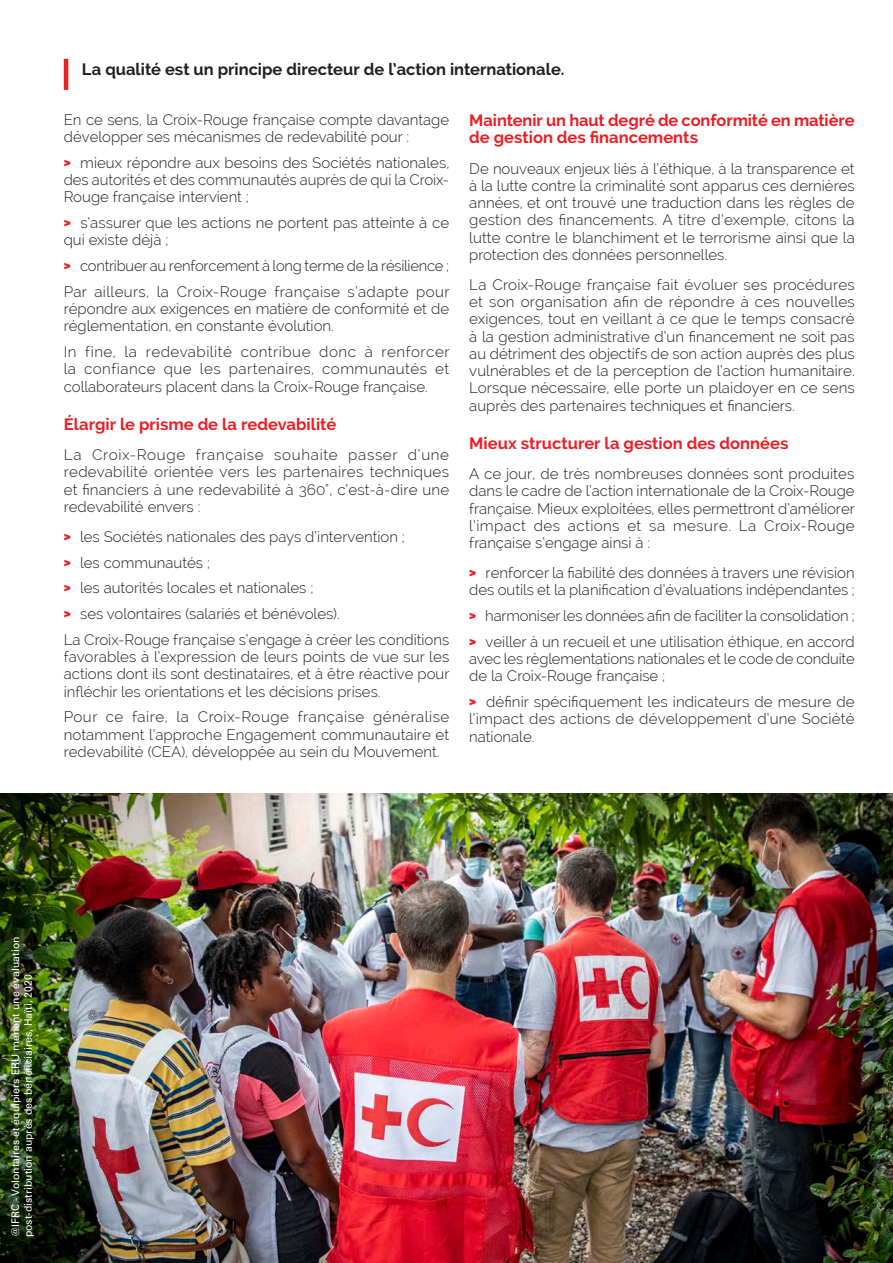
<style>
.page{position:relative;width:893px;height:1263px;background:#fff}
.page>*{position:absolute;margin:0;border:0;box-sizing:border-box;transform-origin:0 0}
.t1{font:700 16.5px/17.2px "Raleway";color:#ee1d23}
.titres_niveau_3{font:700 16.5px "Raleway";color:#231f20}
.t2{font:300 15px/17.2px "Raleway";color:#231f20;text-align:justify}
.t3{font:10.5px/12.6px "Univers LT Std";color:#fff}
.s1{font-family:"Galano Grotesque";font-weight:700;color:#ee1d23}
</style>
<div class="page">
<hr style="left:64px;top:59px;width:4px;height:31px;background:#ee1d23">
<img style="left:0;top:793px;width:893px;height:470px">
<p class="titres_niveau_3" style="left:82px;top:60px;width:484px">La qualité est un principe directeur de l’action internationale.</p>
<p class="t2" style="left:64px;top:111px;width:387px">En ce sens, la Croix-Rouge française compte davantage développer ses mécanismes de redevabilité pour :</p>
<p class="t2" style="left:64px;top:154px;width:387px"><span class="s1">&gt;</span> mieux répondre aux besoins des Sociétés nationales, des autorités et des communautés auprès de qui la Croix-Rouge française intervient ;</p>
<p class="t2" style="left:64px;top:214px;width:387px"><span class="s1">&gt;</span> s’assurer que les actions ne portent pas atteinte à ce qui existe déjà ;</p>
<p class="t2" style="left:64px;top:257px;width:387px"><span class="s1">&gt;</span> contribuer au renforcement à long terme de la résilience ;</p>
<p class="t2" style="left:64px;top:283px;width:387px">Par ailleurs, la Croix-Rouge française s’adapte pour répondre aux exigences en matière de conformité et de réglementation, en constante évolution.</p>
<p class="t2" style="left:64px;top:343px;width:387px">In fine, la redevabilité contribue donc à renforcer la confiance que les partenaires, communautés et collaborateurs placent dans la Croix-Rouge française.</p>
<p class="t1" style="left:64px;top:416px;width:274px">Élargir le prisme de la redevabilité</p>
<p class="t2" style="left:64px;top:446px;width:387px">La Croix-Rouge française souhaite passer d’une redevabilité orientée vers les partenaires techniques et financiers à une redevabilité à 360°, c’est-à-dire une redevabilité envers :</p>
<p class="t2" style="left:64px;top:528px;width:343px"><span class="s1">&gt;</span> les Sociétés nationales des pays d’intervention ;</p>
<p class="t2" style="left:64px;top:554px;width:148px"><span class="s1">&gt;</span> les communautés ;</p>
<p class="t2" style="left:64px;top:579px;width:251px"><span class="s1">&gt;</span> les autorités locales et nationales ;</p>
<p class="t2" style="left:64px;top:605px;width:278px"><span class="s1">&gt;</span> ses volontaires (salariés et bénévoles).</p>
<p class="t2" style="left:64px;top:631px;width:387px">La Croix-Rouge française s’engage à créer les conditions favorables à l’expression de leurs points de vue sur les actions dont ils sont destinataires, et à être réactive pour infléchir les orientations et les décisions prises.</p>
<p class="t2" style="left:64px;top:708px;width:387px">Pour ce faire, la Croix-Rouge française généralise notamment l’approche Engagement communautaire et redevabilité (CEA), développée au sein du Mouvement.</p>
<p class="t1" style="left:469px;top:112px;width:387px">Maintenir un haut degré de conformité en matière de gestion des financements</p>
<p class="t2" style="left:469px;top:160px;width:387px">De nouveaux enjeux liés à l’éthique, à la transparence et à la lutte contre la criminalité sont apparus ces dernières années, et ont trouvé une traduction dans les règles de gestion des financements. A titre d’exemple, citons la lutte contre le blanchiment et le terrorisme ainsi que la protection des données personnelles.</p>
<p class="t2" style="left:469px;top:276px;width:387px">La Croix-Rouge française fait évoluer ses procédures et son organisation afin de répondre à ces nouvelles exigences, tout en veillant à ce que le temps consacré à la gestion administrative d’un financement ne soit pas au détriment des objectifs de son action auprès des plus vulnérables et de la perception de l’action humanitaire.<br>Lorsque nécessaire, elle porte un plaidoyer en ce sens auprès des partenaires techniques et financiers.</p>
<p class="t1" style="left:469px;top:435px;width:321px">Mieux structurer la gestion des données</p>
<p class="t2" style="left:469px;top:465px;width:387px">A ce jour, de très nombreuses données sont produites dans le cadre de l’action internationale de la Croix-Rouge française. Mieux exploitées, elles permettront d’améliorer l’impact des actions et sa mesure. La Croix-Rouge française s’engage ainsi à :</p>
<p class="t2" style="left:469px;top:564px;width:387px"><span class="s1">&gt;</span> renforcer la fiabilité des données à travers une révision des outils et la planification d’évaluations indépendantes ;</p>
<p class="t2" style="left:469px;top:607px;width:387px"><span class="s1">&gt;</span> harmoniser les données afin de faciliter la consolidation ;</p>
<p class="t2" style="left:469px;top:633px;width:387px"><span class="s1">&gt;</span> veiller à un recueil et une utilisation éthique, en accord avec les règlementations nationales et le code de conduite de la Croix-Rouge française ;</p>
<p class="t2" style="left:469px;top:693px;width:387px"><span class="s1">&gt;</span> définir spécifiquement les indicateurs de mesure de l’impact des actions de développement d’une Société nationale.</p>
<p class="t3" style="left:9px;top:1237px;width:302px;rotate:-90deg">@IFRC - Volontaires et équipiers ERU mènent une évaluation post-distribution auprès des bénéficiaires, Haïti, 2020</p>
</div>
